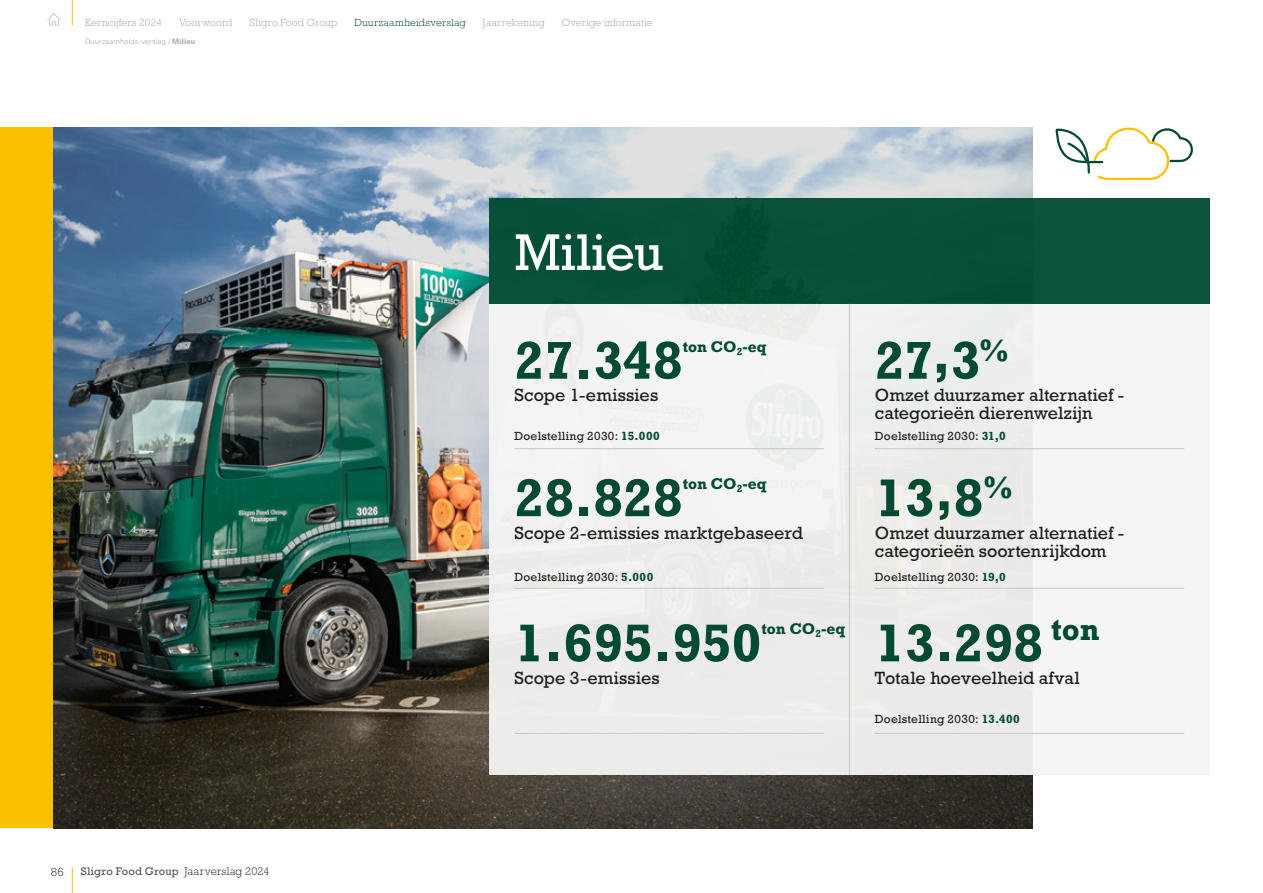
<style>
.page{position:relative;width:1263px;height:893px;background:#fff}
.page>*{position:absolute;margin:0;border:0;box-sizing:border-box;transform-origin:0 0}
.t1{font:700 54px "Rockwell Std";color:#004a31}
.t2{font:52.5px "Rockwell Std";letter-spacing:-.005em;color:#fff}
.t3{font:18px/18px "Rockwell Std";color:#1d1d1b}
.t4{font:700 15.75px "Rockwell Std";color:#004a31}
.t5{font:12px "Rockwell Std";letter-spacing:.025em;color:#1d1d1b}
.t6{font:300 12px "Rockwell Std";color:#1d1d1b}
.t7{font:11.25px "Rockwell Std";letter-spacing:.015em;color:#575756}
.t8{font:300 10.5px "Rockwell Std";letter-spacing:.015em;color:#a8a8a8}
.t9{font:300 10.5px "Rockwell Std";letter-spacing:.02em;color:#004a31}
.t10{font:300 7.5px "Univers LT Std";letter-spacing:.02em;color:#a8a8a8}
.s1{font-weight:700}
.s2{font-weight:300;color:#1d1d1b}
.s3{font-weight:700;color:#004a31}
</style>
<div class="page">
<svg style="left:72px;top:0;width:1px;height:26px"></svg>
<svg style="left:47px;top:13px;width:13px;height:13px"></svg>
<svg style="left:72px;top:867px;width:1px;height:26px"></svg>
<div style="left:0;top:128px;width:85px;height:700px;background:#fcc000"></div>
<img style="left:54px;top:128px;width:979px;height:700px">
<div style="left:489px;top:304px;width:721px;height:471px;background:#f5f5f5"></div>
<div style="left:489px;top:198px;width:721px;height:106px;background:#095039"></div>
<hr style="left:849px;top:304px;width:1px;height:471px;background:#c8c7be">
<hr style="left:514px;top:448px;width:310px;height:1px;background:#c8c7be">
<hr style="left:514px;top:588px;width:310px;height:1px;background:#c8c7be">
<hr style="left:514px;top:733px;width:310px;height:1px;background:#c8c7be">
<hr style="left:875px;top:448px;width:309px;height:1px;background:#c8c7be">
<hr style="left:875px;top:588px;width:309px;height:1px;background:#c8c7be">
<hr style="left:875px;top:733px;width:309px;height:1px;background:#c8c7be">
<svg style="left:1055px;top:127px;width:138px;height:54px"></svg>
<p class="t8" style="left:85px;top:16px;width:78px">Kerncijfers 2024</p>
<p class="t8" style="left:179px;top:16px;width:55px">Voorwoord</p>
<p class="t8" style="left:249px;top:16px;width:89px">Sligro Food Group</p>
<p class="t9" style="left:354px;top:16px;width:113px">Duurzaamheidsverslag</p>
<p class="t8" style="left:483px;top:16px;width:63px">Jaarrekening</p>
<p class="t8" style="left:562px;top:16px;width:92px">Overige informatie</p>
<p class="t10" style="left:85px;top:37px;width:112px">Duurzaamheids-verslag / <span class="s1">Milieu</span></p>
<p class="t6" style="left:51px;top:865px;width:15px">86</p>
<p class="t7" style="left:81px;top:865px;width:190px">Sligro Food Group <span class="s2">Jaarverslag 2024</span></p>
<h2 class="t2" style="left:514px;top:222px;width:150px">Milieu</h2>
<h1 class="t1" style="left:514px;top:329px;width:170px">27.348</h1>
<p class="t4" style="left:683px;top:337px;width:86px">ton CO<sub>2</sub>-eq</p>
<p class="t3" style="left:514px;top:386px;width:145px">Scope 1-emissies</p>
<p class="t5" style="left:514px;top:429px;width:147px">Doelstelling 2030: <span class="s3">15.000</span></p>
<h1 class="t1" style="left:514px;top:466px;width:170px">28.828</h1>
<p class="t4" style="left:683px;top:475px;width:86px">ton CO<sub>2</sub>-eq</p>
<p class="t3" style="left:514px;top:523px;width:290px">Scope 2-emissies marktgebaseerd</p>
<p class="t5" style="left:514px;top:569px;width:140px">Doelstelling 2030: <span class="s3">5.000</span></p>
<h1 class="t1" style="left:514px;top:611px;width:248px">1.695.950</h1>
<p class="t4" style="left:761px;top:620px;width:86px">ton CO<sub>2</sub>-eq</p>
<p class="t3" style="left:514px;top:668px;width:147px">Scope 3-emissies</p>
<h1 class="t1" style="left:875px;top:329px;width:135px">27,3<sup>%</sup></h1>
<p class="t3" style="left:875px;top:386px;width:251px">Omzet duurzamer alternatief - categorieën dierenwelzijn</p>
<p class="t5" style="left:875px;top:429px;width:132px">Doelstelling 2030: <span class="s3">31,0</span></p>
<h1 class="t1" style="left:875px;top:466px;width:139px">13,8<sup>%</sup></h1>
<p class="t3" style="left:875px;top:523px;width:251px">Omzet duurzamer alternatief - categorieën soortenrijkdom</p>
<p class="t5" style="left:875px;top:569px;width:132px">Doelstelling 2030: <span class="s3">19,0</span></p>
<h1 class="t1" style="left:875px;top:611px;width:226px">13.298 <sup>ton</sup></h1>
<p class="t3" style="left:875px;top:668px;width:206px">Totale hoeveelheid afval</p>
<p class="t5" style="left:875px;top:712px;width:146px">Doelstelling 2030: <span class="s3">13.400</span></p>
</div>
